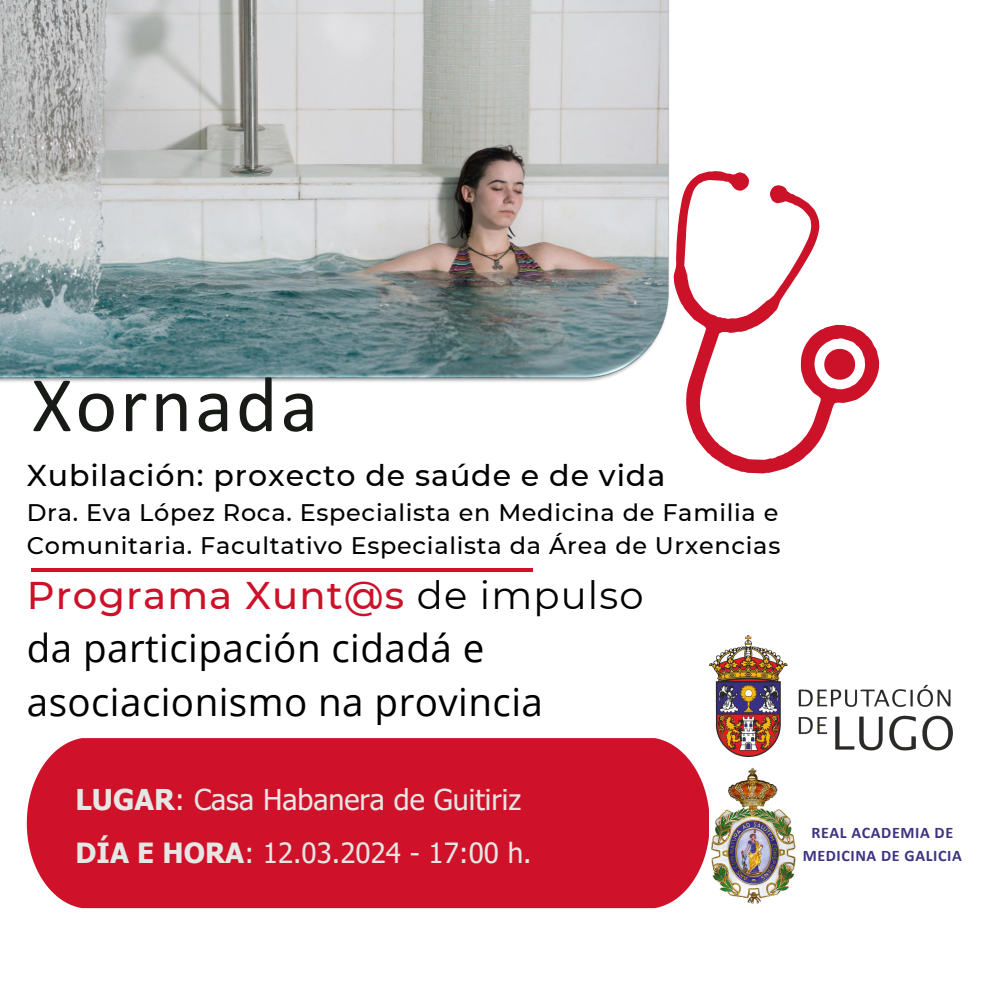
<style>
.page{position:relative;width:985px;height:985px;background:#fff}
.page>*{position:absolute;margin:0;border:0;box-sizing:border-box;transform-origin:0 0}
.t1{font:79.1px "Calibri";letter-spacing:.035em;color:#171a17}
.t2{font:38.5px/53.5px "Open Sans";letter-spacing:.01em;color:#000}
.t3{font:500 30.1px "Montserrat";letter-spacing:.03em;color:#000}
.t4{font:28.61px "Tahoma";color:#e6e6e5}
.t5{font:27.74px "Tahoma";color:#e6e6e5}
.t6{font:500 23.97px/33.4px "Montserrat";letter-spacing:.03em;color:#000}
.t7{font:700 16.1px/22.5px "Calibri";letter-spacing:.035em;color:#3d3482;text-align:center}
.s1{font-family:"Montserrat";font-weight:500;color:#cc1229}
.s2{font-family:"Montserrat"}
.s3{font-weight:700}
</style>
<div class="page">
<div style="left:27px;top:738px;width:682px;height:170px;background:#cf1229"></div>
<img style="left:0;top:0;width:669px;height:382px">
<svg style="left:627px;top:161px;width:253px;height:313px"></svg>
<hr style="left:31px;top:568px;width:502px;height:4px;background:#cf1229">
<img style="left:709px;top:635px;width:243px;height:121px">
<img style="left:711px;top:767px;width:85px;height:137px">
<h4 class="t1" style="left:31px;top:371px;width:288px">Xornada</h4>
<p class="t3" style="left:27px;top:456px;width:640px">Xubilación: proxecto de saúde e de vida</p>
<p class="t6" style="left:27px;top:495px;width:755px">Dra. Eva López Roca. Especialista en Medicina de Familia e<br>Comunitaria. Facultativo Especialista da Área de Urxencias</p>
<h2 class="t2" style="left:27px;top:566px;width:618px"><span class="s1">Programa Xunt@s</span> <span class="s2">de impulso </span>da participación cidadá e asociacionismo na provincia</h2>
<p class="t4" style="left:76px;top:781px;width:447px"><span class="s3">LUGAR</span>: Casa Habanera de Guitiriz</p>
<h3 class="t5" style="left:76px;top:835px;width:457px"><span class="s3">DÍA E HORA</span>: 12.03.2024 - 17:00 h.</h3>
<h3 class="t7" style="left:802px;top:822px;width:161px">REAL ACADEMIA DE<br>MEDICINA DE GALICIA</h3>
</div>
